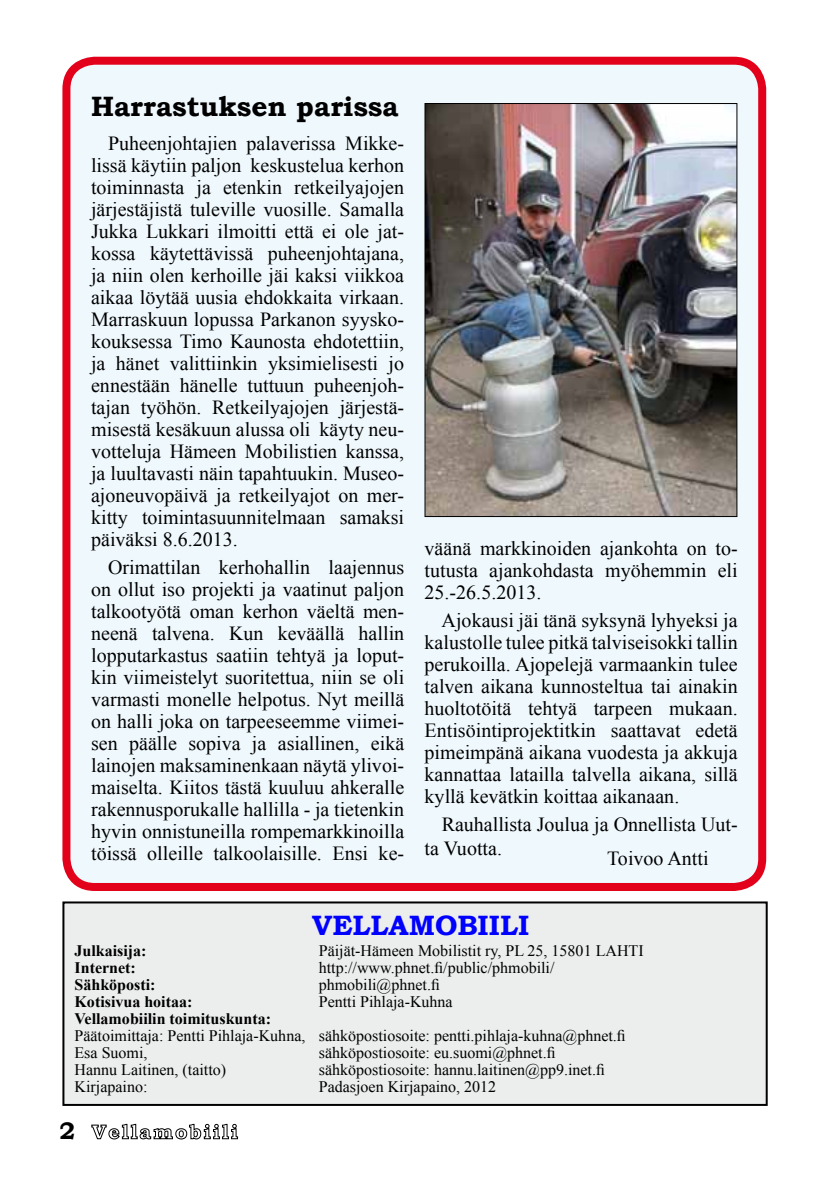
<style>
.page{position:relative;width:840px;height:1191px;background:#fff}
.page>*{position:absolute;margin:0;border:0;box-sizing:border-box;transform-origin:0 0}
.t1{font:700 28px "Bookman Old Style";color:#000}
.t2{font:700 28px "Bookman Old Style";color:#00f}
.t3{font:700 24px "Bookman Old Style";color:#000}
.t4{font:20px/22px "Times New Roman";color:#000;text-align:justify}
.t5{font:16px/17px "Times New Roman";color:#000}
.t6{font:700 16px "Times New Roman";color:#000}
</style>
<div class="page">
<svg style="left:91px;top:1123px;width:147px;height:17px"></svg>
<div style="left:66px;top:61px;width:695px;height:826px;background:#eff8fd;border-radius:28px"></div>
<div style="left:62px;top:57px;width:703px;height:834px;border:8px solid #e2001a;border-radius:28px"></div>
<div style="left:63px;top:902px;width:703px;height:203px;background:#eceded"></div>
<div style="left:62px;top:901px;width:705px;height:205px;border:2px solid #000"></div>
<img style="left:426px;top:105px;width:309px;height:410px">
<div style="left:424px;top:103px;width:313px;height:414px;border:1px solid #000"></div>
<h1 class="t1" style="left:91px;top:87px;width:309px">Harrastuksen parissa</h1>
<p class="t4" style="left:91px;top:132px;width:314px;text-indent:17px">Puheenjohtajien palaverissa Mikke&shy;lissä käytiin paljon keskustelua kerhon toiminnasta ja etenkin retkeilyajojen järjestäjistä tuleville vuosille. Samalla Jukka Lukkari ilmoitti että ei ole jat&shy;kossa käytettävissä puheenjohtajana, ja niin olen kerhoille jäi kaksi viikkoa aikaa löytää uusia ehdokkaita virkaan.<br>Marraskuun lopussa Parkanon syysko&shy;kouksessa Timo Kaunosta ehdotettiin, ja hänet valittiinkin yksimielisesti jo ennestään hänelle tuttuun puheenjoh&shy;tajan työhön. Retkeilyajojen järjestä&shy;misestä kesäkuun alussa oli käyty neu&shy;votteluja Hämeen Mobilistien kanssa, ja luultavasti näin tapahtuukin. Museo&shy;ajoneuvopäivä ja retkeilyajot on mer&shy;kitty toimintasuunnitelmaan samaksi päiväksi 8.6.2013.</p>
<p class="t4" style="left:91px;top:556px;width:314px;text-indent:17px">Orimattilan kerhohallin laajennus on ollut iso projekti ja vaatinut paljon talkootyötä oman kerhon väeltä men&shy;neenä talvena. Kun keväällä hallin lopputarkastus saatiin tehtyä ja loput&shy;kin viimeistelyt suoritettua, niin se oli varmasti monelle helpotus. Nyt meillä on halli joka on tarpeeseemme viimei&shy;sen päälle sopiva ja asiallinen, eikä lainojen maksaminenkaan näytä ylivoi&shy;maiselta. Kiitos tästä kuuluu ahkeralle rakennusporukalle hallilla - ja tietenkin hyvin onnistuneilla rompemarkkinoilla töissä olleille talkoolaisille. Ensi ke-</p>
<p class="t4" style="left:424px;top:537px;width:314px">väänä markkinoiden ajankohta on to&shy;tutusta ajankohdasta myöhemmin eli 25.-26.5.2013.</p>
<p class="t4" style="left:424px;top:609px;width:314px;text-indent:17px">Ajokausi jäi tänä syksynä lyhyeksi ja kalustolle tulee pitkä talviseisokki tallin perukoilla. Ajopelejä varmaankin tulee talven aikana kunnosteltua tai ainakin huoltotöitä tehtyä tarpeen mukaan.<br>Entisöintiprojektitkin saattavat edetä pimeimpänä aikana vuodesta ja akkuja kannattaa latailla talvella aikana, sillä kyllä kevätkin koittaa aikanaan.</p>
<p class="t4" style="left:424px;top:812px;width:314px;line-height:24px;text-indent:17px">Rauhallista Joulua ja Onnellista Uut&shy;ta Vuotta.</p>
<p class="t4" style="left:606px;top:847px;width:103px">Toivoo Antti</p>
<h1 class="t2" style="left:312px;top:905px;width:218px">VELLAMOBIILI</h1>
<p class="t6" style="left:74px;top:939px;width:74px">Julkaisija:</p>
<p class="t5" style="left:318px;top:941px;width:326px">Päijät-Hämeen Mobilistit ry, PL 25, 15801 LAHTI</p>
<p class="t6" style="left:74px;top:956px;width:63px">Internet:</p>
<p class="t5" style="left:318px;top:958px;width:237px">http://www.phnet.fi/public/phmobili/</p>
<p class="t6" style="left:74px;top:973px;width:82px">Sähköposti:</p>
<p class="t5" style="left:318px;top:975px;width:122px">phmobili@phnet.fi</p>
<p class="t6" style="left:74px;top:990px;width:119px">Kotisivua hoitaa:</p>
<p class="t5" style="left:318px;top:992px;width:135px">Pentti Pihlaja-Kuhna</p>
<p class="t6" style="left:74px;top:1007px;width:198px">Vellamobiilin toimituskunta:</p>
<p class="t5" style="left:74px;top:1026px;width:552px">Päätoimittaja: Pentti Pihlaja-Kuhna, sähköpostiosoite: pentti.pihlaja-kuhna@phnet.fi<br>Esa Suomi,</p>
<p class="t5" style="left:318px;top:1043px;width:238px">sähköpostiosoite: eu.suomi@phnet.fi</p>
<p class="t5" style="left:74px;top:1060px;width:153px">Hannu Laitinen, (taitto)</p>
<p class="t5" style="left:318px;top:1060px;width:287px">sähköpostiosoite: hannu.laitinen@pp9.inet.fi</p>
<p class="t5" style="left:74px;top:1077px;width:74px">Kirjapaino:</p>
<p class="t5" style="left:318px;top:1077px;width:179px">Padasjoen Kirjapaino, 2012</p>
<p class="t3" style="left:60px;top:1113px;width:17px">2</p>
</div>
